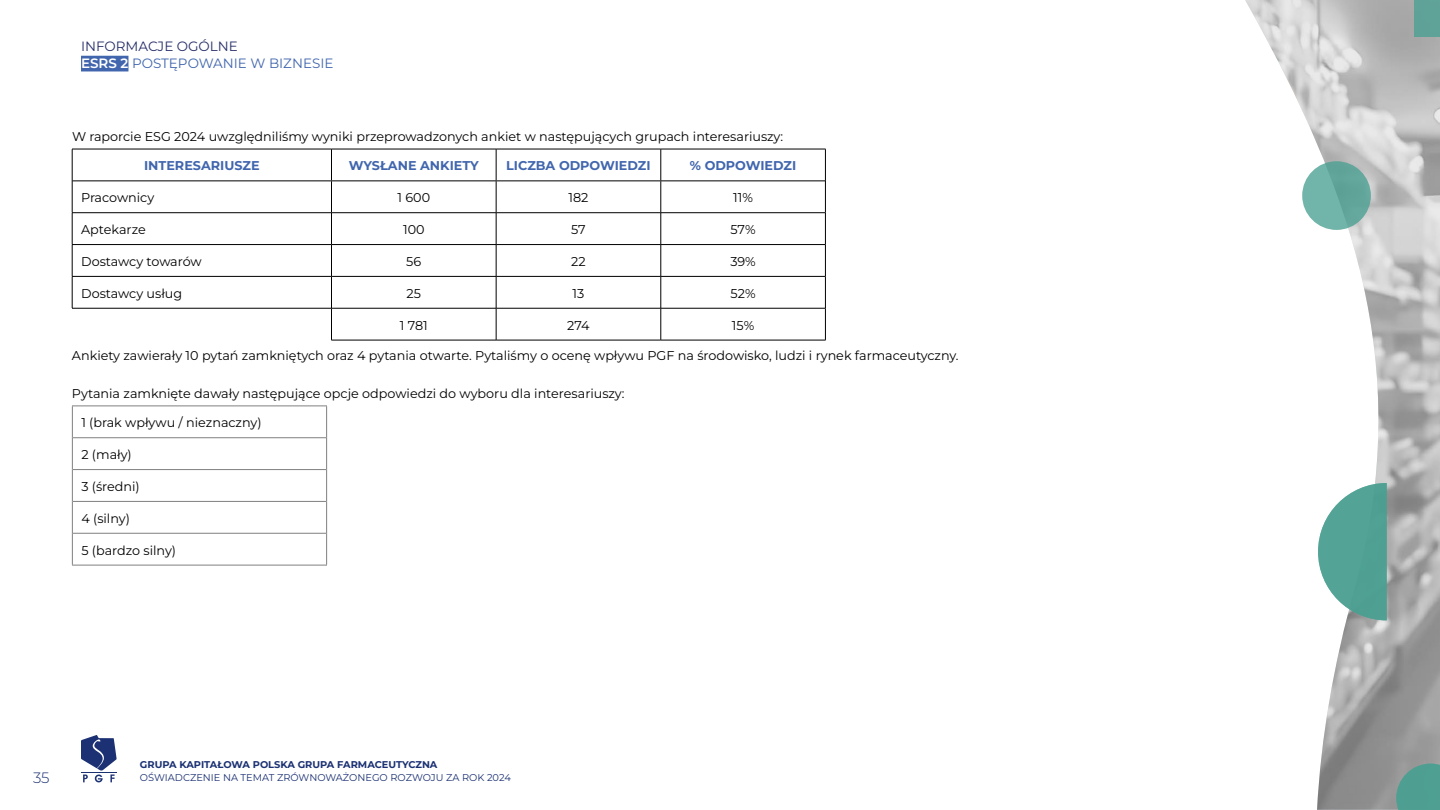
<style>
.page{position:relative;width:1440px;height:810px;background:#fff}
.page>*{position:absolute;margin:0;border:0;box-sizing:border-box;transform-origin:0 0}
.t1{font:300 15px "Montserrat";color:#1b3173}
.t2{font:13.5px/17.2px "Montserrat";color:#4166ae}
.t3{font:12.75px "Montserrat";color:#000}
.t4{font:700 12.75px "Montserrat";color:#4166ae}
.t5{font:9.82px "Montserrat";color:#1b3173}
.t6{font:700 9.82px "Montserrat";color:#1b3173}
.s1{color:#272f68}
.s2{font-weight:600;color:#fff}
</style>
<div class="page">
<img style="left:1245px;top:0;width:195px;height:810px">
<svg style="left:1302px;top:161px;width:69px;height:69px;background:#6bada2"></svg>
<svg style="left:1318px;top:483px;width:69px;height:137px"></svg>
<svg style="left:1396px;top:764px;width:44px;height:46px;background:#589e92"></svg>
<div style="left:1414px;top:0;width:26px;height:37px;background:#5fa297"></div>
<svg style="left:81px;top:735px;width:36px;height:47px"></svg>
<hr style="left:72px;top:149px;width:1px;height:32px;background:#000">
<hr style="left:72px;top:149px;width:260px;height:1px;background:#000">
<hr style="left:332px;top:149px;width:164px;height:1px;background:#000">
<hr style="left:496px;top:149px;width:165px;height:1px;background:#000">
<hr style="left:661px;top:149px;width:165px;height:1px;background:#000">
<hr style="left:72px;top:181px;width:1px;height:32px;background:#000">
<hr style="left:72px;top:213px;width:1px;height:31px;background:#000">
<hr style="left:72px;top:245px;width:1px;height:31px;background:#000">
<hr style="left:72px;top:277px;width:1px;height:31px;background:#000">
<hr style="left:72px;top:213px;width:260px;height:1px;background:#000">
<hr style="left:332px;top:213px;width:164px;height:1px;background:#000">
<hr style="left:496px;top:213px;width:165px;height:1px;background:#000">
<hr style="left:661px;top:213px;width:165px;height:1px;background:#000">
<hr style="left:72px;top:244px;width:260px;height:1px;background:#000">
<hr style="left:332px;top:244px;width:164px;height:1px;background:#000">
<hr style="left:496px;top:244px;width:165px;height:1px;background:#000">
<hr style="left:661px;top:244px;width:165px;height:1px;background:#000">
<hr style="left:72px;top:276px;width:260px;height:1px;background:#000">
<hr style="left:332px;top:276px;width:164px;height:1px;background:#000">
<hr style="left:496px;top:276px;width:165px;height:1px;background:#000">
<hr style="left:661px;top:276px;width:165px;height:1px;background:#000">
<hr style="left:72px;top:308px;width:260px;height:1px;background:#000">
<hr style="left:332px;top:308px;width:164px;height:1px;background:#000">
<hr style="left:496px;top:308px;width:165px;height:1px;background:#000">
<hr style="left:661px;top:308px;width:165px;height:1px;background:#000">
<hr style="left:331px;top:340px;width:165px;height:1px;background:#000">
<hr style="left:496px;top:340px;width:165px;height:1px;background:#000">
<hr style="left:661px;top:340px;width:165px;height:1px;background:#000">
<hr style="left:331px;top:149px;width:1px;height:31px;background:#000">
<hr style="left:496px;top:149px;width:1px;height:31px;background:#000">
<hr style="left:661px;top:149px;width:1px;height:31px;background:#000">
<hr style="left:825px;top:149px;width:1px;height:32px;background:#000">
<hr style="left:331px;top:181px;width:1px;height:32px;background:#000">
<hr style="left:496px;top:181px;width:1px;height:32px;background:#000">
<hr style="left:661px;top:181px;width:1px;height:32px;background:#000">
<hr style="left:825px;top:181px;width:1px;height:32px;background:#000">
<hr style="left:331px;top:213px;width:1px;height:31px;background:#000">
<hr style="left:496px;top:213px;width:1px;height:31px;background:#000">
<hr style="left:661px;top:213px;width:1px;height:31px;background:#000">
<hr style="left:825px;top:213px;width:1px;height:31px;background:#000">
<hr style="left:331px;top:245px;width:1px;height:31px;background:#000">
<hr style="left:496px;top:245px;width:1px;height:31px;background:#000">
<hr style="left:661px;top:245px;width:1px;height:31px;background:#000">
<hr style="left:825px;top:245px;width:1px;height:31px;background:#000">
<hr style="left:331px;top:277px;width:1px;height:31px;background:#000">
<hr style="left:496px;top:277px;width:1px;height:31px;background:#000">
<hr style="left:661px;top:277px;width:1px;height:31px;background:#000">
<hr style="left:825px;top:277px;width:1px;height:31px;background:#000">
<hr style="left:331px;top:308px;width:1px;height:32px;background:#000">
<hr style="left:496px;top:308px;width:1px;height:32px;background:#000">
<hr style="left:661px;top:308px;width:1px;height:32px;background:#000">
<hr style="left:825px;top:308px;width:1px;height:32px;background:#000">
<hr style="left:72px;top:180px;width:260px;height:1px;background:#000">
<hr style="left:332px;top:180px;width:164px;height:1px;background:#000">
<hr style="left:496px;top:180px;width:165px;height:1px;background:#000">
<hr style="left:661px;top:180px;width:164px;height:1px;background:#000">
<hr style="left:72px;top:406px;width:255px;height:1px;background:#808080">
<hr style="left:72px;top:406px;width:1px;height:32px;background:#808080">
<hr style="left:326px;top:406px;width:1px;height:32px;background:#808080">
<hr style="left:72px;top:438px;width:1px;height:32px;background:#808080">
<hr style="left:326px;top:438px;width:1px;height:32px;background:#808080">
<hr style="left:72px;top:470px;width:1px;height:31px;background:#808080">
<hr style="left:326px;top:470px;width:1px;height:31px;background:#808080">
<hr style="left:72px;top:501px;width:1px;height:32px;background:#808080">
<hr style="left:326px;top:501px;width:1px;height:32px;background:#808080">
<hr style="left:72px;top:533px;width:1px;height:32px;background:#808080">
<hr style="left:326px;top:533px;width:1px;height:32px;background:#808080">
<hr style="left:72px;top:565px;width:255px;height:1px;background:#808080">
<hr style="left:73px;top:438px;width:253px;height:1px;background:#808080">
<hr style="left:73px;top:469px;width:253px;height:1px;background:#808080">
<hr style="left:73px;top:501px;width:253px;height:1px;background:#808080">
<hr style="left:73px;top:533px;width:253px;height:1px;background:#808080">
<div style="left:81px;top:56px;width:47px;height:15px;background:#4166ae"></div>
<p class="t2" style="left:81px;top:38px;width:254px"><span class="s1">INFORMACJE OGÓLNE<br></span><span class="s2">ESRS 2</span> POSTĘPOWANIE W BIZNESIE</p>
<p class="t3" style="left:72px;top:128px;width:713px">W raporcie ESG 2024 uwzględniliśmy wyniki przeprowadzonych ankiet w następujących grupach interesariuszy:</p>
<p class="t4" style="left:144px;top:157px;width:117px">INTERESARIUSZE</p>
<p class="t4" style="left:349px;top:157px;width:131px">WYSŁANE ANKIETY</p>
<p class="t4" style="left:506px;top:157px;width:146px">LICZBA ODPOWIEDZI</p>
<p class="t4" style="left:690px;top:157px;width:108px">% ODPOWIEDZI</p>
<p class="t3" style="left:81px;top:189px;width:75px">Pracownicy</p>
<p class="t3" style="left:398px;top:189px;width:34px">1 600</p>
<p class="t3" style="left:568px;top:189px;width:21px">182</p>
<p class="t3" style="left:733px;top:189px;width:21px">11%</p>
<p class="t3" style="left:81px;top:221px;width:66px">Aptekarze</p>
<p class="t3" style="left:403px;top:221px;width:23px">100</p>
<p class="t3" style="left:571px;top:221px;width:16px">57</p>
<p class="t3" style="left:731px;top:221px;width:27px">57%</p>
<p class="t3" style="left:81px;top:253px;width:122px">Dostawcy towarów</p>
<p class="t3" style="left:406px;top:253px;width:16px">56</p>
<p class="t3" style="left:571px;top:253px;width:16px">22</p>
<p class="t3" style="left:730px;top:253px;width:27px">39%</p>
<p class="t3" style="left:81px;top:285px;width:103px">Dostawcy usług</p>
<p class="t3" style="left:407px;top:285px;width:16px">25</p>
<p class="t3" style="left:573px;top:285px;width:13px">13</p>
<p class="t3" style="left:731px;top:285px;width:27px">52%</p>
<p class="t3" style="left:400px;top:317px;width:29px">1 781</p>
<p class="t3" style="left:567px;top:317px;width:24px">274</p>
<p class="t3" style="left:732px;top:317px;width:24px">15%</p>
<p class="t3" style="left:72px;top:348px;width:888px">Ankiety zawierały 10 pytań zamkniętych oraz 4 pytania otwarte. Pytaliśmy o ocenę wpływu PGF na środowisko, ludzi i rynek farmaceutyczny.</p>
<p class="t3" style="left:72px;top:385px;width:554px">Pytania zamknięte dawały następujące opcje odpowiedzi do wyboru dla interesariuszy:</p>
<p class="t3" style="left:81px;top:414px;width:182px">1 (brak wpływu / nieznaczny)</p>
<p class="t3" style="left:81px;top:446px;width:52px">2 (mały)</p>
<p class="t3" style="left:81px;top:478px;width:60px">3 (średni)</p>
<p class="t3" style="left:81px;top:510px;width:50px">4 (silny)</p>
<p class="t3" style="left:81px;top:542px;width:96px">5 (bardzo silny)</p>
<p class="t1" style="left:33px;top:768px;width:18px">35</p>
<p class="t6" style="left:140px;top:757px;width:299px">GRUPA KAPITAŁOWA POLSKA GRUPA FARMACEUTYCZNA</p>
<p class="t5" style="left:140px;top:771px;width:373px">OŚWIADCZENIE NA TEMAT ZRÓWNOWAŻONEGO ROZWOJU ZA ROK 2024</p>
</div>
